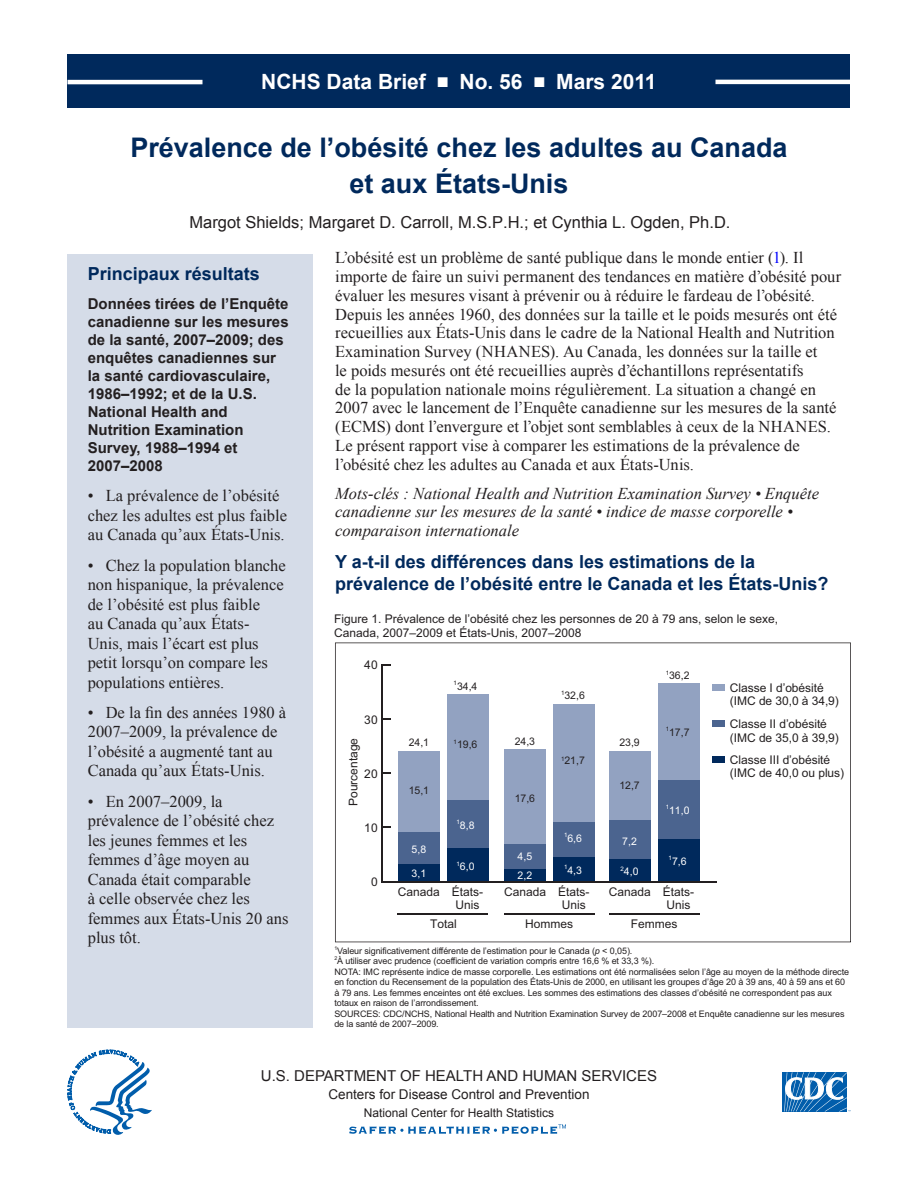
<style>
.page{position:relative;width:918px;height:1188px;background:#fff}
.page>*{position:absolute;margin:0;border:0;box-sizing:border-box;transform-origin:0 0}
.Heading_1{font:700 27px/36px "Arial";color:#00295c;text-align:center}
.Header_Opeining_page{font:700 21px "Arial";color:#fff}
.Heading_2{font:700 18px/22.5px "Arial";color:#00295c}
.Abstract__Title{font:700 18px "Arial";color:#00295c}
.Abstract__bullets{font:16.5px/19.5px "Times New Roman";color:#231f20}
.Keywords{font:italic 16.5px/18.8px "Times New Roman";color:#231f20}
.Bi-line{font:16.5px "Arial";color:#231f20}
.Abstract__Subtitle{font:700 15px/18px "Arial";color:#231f20}
.t1{font:15px "Arial";color:#231f20}
.t2{font:13.5px "Arial";color:#231f20}
.t3{font:12px/13.5px "Arial";color:#231f20}
.t4{font:10.5px "Arial";color:#231f20}
.t5{font:10.5px/18.1px "Arial";color:#fff}
.t6{font:9px/10.5px "Arial";letter-spacing:-.01em;color:#231f20}
.t7{font:5.25px "Arial";color:#231f20}
.s1{font-style:inherit}
.s2{color:#00f}
.s3{font-style:italic}
</style>
<div class="page">
<div style="left:68px;top:54px;width:782px;height:54px;background:#00295c"></div>
<hr style="left:68px;top:80px;width:134px;height:4px;background:#fff">
<hr style="left:716px;top:80px;width:134px;height:4px;background:#fff">
<svg style="left:782px;top:1111px;width:65px;height:1px"></svg>
<div style="left:782px;top:1072px;width:65px;height:39px;background:#015dab"></div>
<svg style="left:784px;top:1072px;width:67px;height:39px"></svg>
<svg style="left:349px;top:1124px;width:217px;height:10px"></svg>
<svg style="left:67px;top:1050px;width:85px;height:85px"></svg>
<div style="left:68px;top:254px;width:245px;height:774px;background:#d5dce8"></div>
<svg style="left:335px;top:643px;width:516px;height:299px"></svg>
<hr style="left:382px;top:881px;width:335px;height:1px;background:#231f20">
<hr style="left:382px;top:664px;width:1px;height:218px;background:#231f20">
<svg style="left:383px;top:772px;width:8px;height:2px"></svg>
<svg style="left:383px;top:745px;width:7px;height:2px"></svg>
<svg style="left:383px;top:718px;width:8px;height:2px"></svg>
<svg style="left:383px;top:691px;width:7px;height:2px"></svg>
<div style="left:398px;top:751px;width:42px;height:82px;background:#92a2c1"></div>
<div style="left:447px;top:694px;width:42px;height:107px;background:#92a2c1"></div>
<div style="left:504px;top:749px;width:42px;height:96px;background:#92a2c1"></div>
<div style="left:553px;top:704px;width:42px;height:118px;background:#92a2c1"></div>
<div style="left:609px;top:751px;width:42px;height:69px;background:#92a2c1"></div>
<div style="left:658px;top:684px;width:42px;height:96px;background:#92a2c1"></div>
<div style="left:398px;top:833px;width:42px;height:31px;background:#4b648f"></div>
<div style="left:447px;top:801px;width:42px;height:47px;background:#4b648f"></div>
<div style="left:504px;top:845px;width:42px;height:24px;background:#4b648f"></div>
<div style="left:553px;top:822px;width:42px;height:36px;background:#4b648f"></div>
<div style="left:609px;top:820px;width:42px;height:39px;background:#4b648f"></div>
<div style="left:658px;top:780px;width:42px;height:60px;background:#4b648f"></div>
<div style="left:398px;top:864px;width:42px;height:17px;background:#00295c"></div>
<div style="left:447px;top:848px;width:42px;height:33px;background:#00295c"></div>
<div style="left:504px;top:869px;width:42px;height:12px;background:#00295c"></div>
<div style="left:553px;top:858px;width:42px;height:23px;background:#00295c"></div>
<div style="left:609px;top:859px;width:42px;height:22px;background:#00295c"></div>
<div style="left:658px;top:840px;width:42px;height:41px;background:#00295c"></div>
<hr style="left:609px;top:913px;width:91px;height:2px;background:#231f20">
<hr style="left:504px;top:913px;width:91px;height:2px;background:#231f20">
<hr style="left:398px;top:913px;width:90px;height:2px;background:#231f20">
<div style="left:712px;top:756px;width:13px;height:6px;background:#00295c"></div>
<div style="left:712px;top:721px;width:13px;height:6px;background:#4b648f"></div>
<div style="left:712px;top:685px;width:13px;height:6px;background:#92a2c1"></div>
<p class="Header_Opeining_page" style="left:261px;top:67px;width:397px">NCHS Data Brief ■ No. 56 ■ Mars 2011</p>
<p class="Heading_1" style="left:130px;top:131px;width:659px">Prévalence de l’obésité chez les adultes au Canada et aux États-Unis</p>
<p class="Bi-line" style="left:190px;top:211px;width:543px">Margot Shields; Margaret D. Carroll, M.S.<span class="s1">P.</span>H L Ph.d.</p>
<p class="Abstract__bullets" style="left:335px;top:248px;width:470px">L’obésité est un problème de santé publique dans le monde entier (<span class="s2">1</span>). Il</p>
<p class="Abstract__bullets" style="left:335px;top:267px;width:508px;line-height:18.9px">importe de faire un suivi permanent des tendances en matière d’obésité pour évaluer les mesures visant à prévenir ou à réduire le fardeau de l’obésité.<br>Depuis les années 1960, des données sur la taille et le poids mesurés ont été recueillies aux États-Unis dans le cadre de la National Health and Nutrition Examination Survey (NHANES). Au Canada, les données sur la taille et<br>le poids mesurés ont été recueillies auprès d’échantillons représentatifs<br>de la population nationale moins régulièrement. La situation a changé en 2007 avec le lancement de l’Enquête canadienne sur les mesures de la santé (ECMS) dont l’envergure et l’objet sont semblables à ceux de la NHANES.<br>Le présent rapport vise à comparer les estimations de la prévalence de l’obésité chez les adultes au Canada et aux États-Unis.</p>
<p class="Keywords" style="left:335px;top:483px;width:485px">Mots-clés : National Health and Nutrition Examination Survey • Enquête canadienne sur les mesures de la santé • indice de masse corporelle • comparaison internationale</p>
<p class="Heading_2" style="left:335px;top:551px;width:495px">Y a-t-il des différences dans les estimations de la prévalence de l’obésité entre le Canada et les États-Unis?</p>
<p class="Abstract__Title" style="left:88px;top:262px;width:174px">Principaux résultats</p>
<p class="Abstract__Subtitle" style="left:88px;top:295px;width:202px">Données tirées de l’Enquête canadienne sur les mesures de la santé, 2007–2009; des enquêtes canadiennes sur la santé cardiovasculaire,<br>1986–1992; et de la U.S.<br>National Health and<br>Nutrition Examination<br>Survey, 1988–1994 et<br>2007–2008</p>
<p class="Abstract__bullets" style="left:88px;top:486px;width:201px">• La prévalence de l’obésité chez les adultes est plus faible au Canada qu’aux États-Unis.</p>
<p class="Abstract__bullets" style="left:88px;top:555px;width:200px">• Chez la population blanche non hispanique, la prévalence de l’obésité est plus faible<br>au Canada qu’aux États-<br>Unis, mais l’écart est plus petit lorsqu’on compare les populations entières.</p>
<p class="Abstract__bullets" style="left:88px;top:702px;width:200px">• De la fin des années 1980 à<br>2007–2009, la prévalence de l’obésité a augmenté tant au<br>Canada qu’aux États-Unis.</p>
<p class="Abstract__bullets" style="left:88px;top:791px;width:202px">• En 2007–2009, la prévalence de l’obésité chez les jeunes femmes et les femmes d’âge moyen au<br>Canada était comparable<br>à celle observée chez les femmes aux États-Unis 20 ans plus tôt.</p>
<p class="t3" style="left:334px;top:612px;width:446px">Figure 1. Prévalence de l’obésité chez les personnes de 20 à 79 ans, selon le sexe,<br>Canada, 2007–2009 et États-Unis, 2007–2008</p>
<p class="t3" style="left:364px;top:658px;width:15px">40</p>
<p class="t4" style="left:666px;top:669px;width:25px"><sup>1</sup>36,2</p>
<p class="t4" style="left:454px;top:680px;width:25px"><sup>1</sup>34,4</p>
<p class="t3" style="left:730px;top:681px;width:110px">Classe I d’obésité (IMC de 30,0 à 34,9)</p>
<p class="t3" style="left:730px;top:718px;width:110px">Classe II d’obésité (IMC de 35,0 à 39,9)</p>
<p class="t3" style="left:730px;top:753px;width:116px">Classe III d’obésité (IMC de 40,0 ou plus)</p>
<p class="t4" style="left:561px;top:689px;width:25px"><sup>1</sup>32,6</p>
<p class="t3" style="left:364px;top:713px;width:15px">30</p>
<p class="t4" style="left:666px;top:725px;width:25px"><sup>1</sup>17,7</p>
<p class="t4" style="left:515px;top:734px;width:22px">24,3</p>
<p class="t3" style="left:347px;top:806px;width:70px;rotate:-90deg">Pourcentage</p>
<p class="t4" style="left:409px;top:736px;width:22px">24,1</p>
<p class="t4" style="left:619px;top:736px;width:22px">23,9</p>
<p class="t4" style="left:454px;top:737px;width:25px"><sup>1</sup>19,6</p>
<p class="t4" style="left:561px;top:754px;width:25px"><sup>1</sup>21,7</p>
<p class="t3" style="left:364px;top:767px;width:15px">20</p>
<p class="t4" style="left:619px;top:779px;width:22px">12,7</p>
<p class="t4" style="left:409px;top:784px;width:22px">15,1</p>
<p class="t4" style="left:515px;top:792px;width:22px">17,6</p>
<p class="t5" style="left:666px;top:801px;width:25px"><sup>1</sup>11,0</p>
<p class="t5" style="left:457px;top:816px;width:19px"><sup>1</sup>8,8</p>
<p class="t5" style="left:457px;top:858px;width:19px"><sup>1</sup>6,0</p>
<p class="t3" style="left:364px;top:821px;width:15px">10</p>
<p class="t5" style="left:564px;top:829px;width:19px"><sup>1</sup>6,6</p>
<p class="t5" style="left:564px;top:861px;width:19px"><sup>1</sup>4,3</p>
<p class="t5" style="left:622px;top:833px;width:16px">7,2</p>
<p class="t5" style="left:621px;top:863px;width:20px"><sup>2</sup>4,0</p>
<p class="t5" style="left:412px;top:840px;width:16px">5,8</p>
<p class="t5" style="left:412px;top:864px;width:16px">3,1</p>
<p class="t5" style="left:518px;top:848px;width:16px">4,5<br>2,2</p>
<p class="t5" style="left:669px;top:852px;width:20px"><sup>1</sup>7,6</p>
<p class="t3" style="left:371px;top:875px;width:8px">0</p>
<p class="t3" style="left:455px;top:885px;width:29px;text-indent:-58px">Canada États-<br>Unis</p>
<p class="t3" style="left:562px;top:885px;width:29px;text-indent:-58px">Canada États-<br>Unis</p>
<p class="t3" style="left:667px;top:885px;width:29px;text-indent:-58px">Canada États-<br>Unis</p>
<p class="t3" style="left:430px;top:917px;width:28px">Total</p>
<p class="t3" style="left:525px;top:917px;width:49px">Hommes</p>
<p class="t3" style="left:631px;top:917px;width:48px">Femmes</p>
<p class="t7" style="left:334px;top:944px;width:4px">1</p>
<p class="t6" style="left:337px;top:945px;width:297px">Valeur significativement différente de l’estimation pour le Canada (<span class="s3">p</span> &lt; 0,05).</p>
<p class="t7" style="left:334px;top:955px;width:4px">2</p>
<p class="t6" style="left:334px;top:956px;width:516px;text-indent:3px">À utiliser avec prudence (coefficient de variation compris entre 16,6 % et 33,3 %).<br>NOTA: IMC représente indice de masse corporelle. Les estimations ont été normalisées selon l’âge au moyen de la méthode directe en fonction du Recensement de la population des États-Unis de 2000, en utilisant les groupes d’âge 20 à 39 ans, 40 à 59 ans et 60 à 79 ans. Les femmes enceintes ont été exclues. Les sommes des estimations des classes d’obésité ne correspondent pas aux totaux en raison de l’arrondissement.<br>SOURCES: CDC/NCHS, National Health and Nutrition Examination Survey de 2007–2008 et Enquête canadienne sur les mesures de la santé de 2007–2009.</p>
<p class="t1" style="left:261px;top:1066px;width:398px">u.s. department of health and human services</p>
<p class="t2" style="left:328px;top:1085px;width:263px">Centers for Disease Control and Prevention</p>
<p class="t3" style="left:364px;top:1106px;width:192px">N ational Center for H ealth Statistics</p>
</div>
